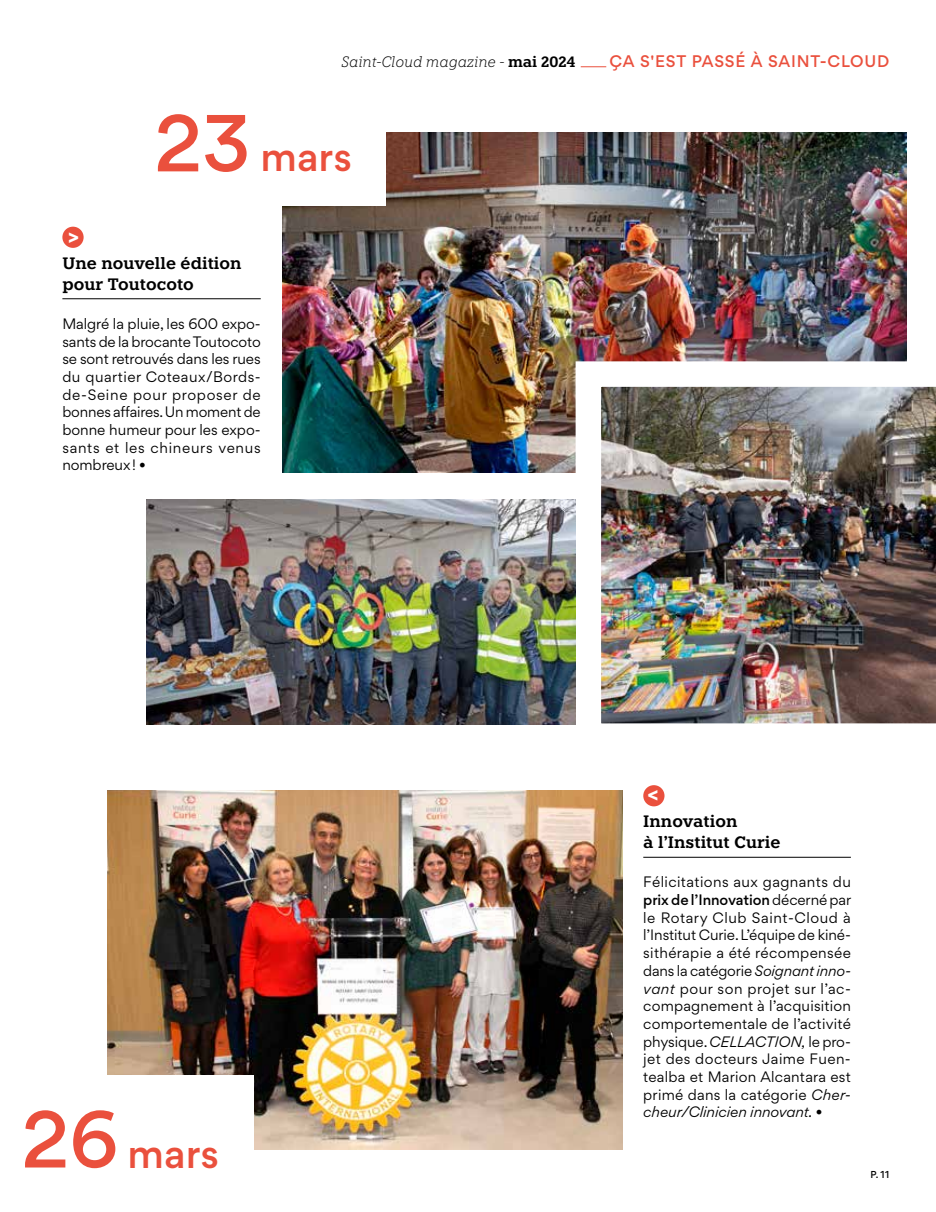
<style>
.page{position:relative;width:936px;height:1212px;background:#fff}
.page>*{position:absolute;margin:0;border:0;box-sizing:border-box;transform-origin:0 0}
.t1{font:500 37.5px "Gordita";color:#ea503d}
.t2{font:600 16.5px/21px "Knile";color:#000}
.t3{font:italic 300 15px "Knile";letter-spacing:-.01em;color:#000}
.t4{font:500 15px "Gordita";letter-spacing:.05em;color:#ea503d}
.t5{font:13.5px/17.7px "Gordita";letter-spacing:.02em;color:#000;text-align:justify}
.t6{font:500 9px "Gordita";color:#000}
.s1{font-weight:600;font-style:normal}
.s2{font-size:72px}
.s3{font-weight:500}
.s4{font-style:italic}
</style>
<div class="page">
<hr style="left:643px;top:857px;width:207px;height:1px;background:#000">
<div style="left:643px;top:785px;width:21px;height:21px;background:#ea503d;border-radius:50%"></div>
<img style="left:108px;top:790px;width:514px;height:359px">
<div style="left:0;top:1075px;width:253px;height:126px;background:#fff"></div>
<hr style="left:62px;top:298px;width:199px;height:1px;background:#000">
<div style="left:62px;top:227px;width:22px;height:21px;background:#ea503d;border-radius:50%"></div>
<img style="left:282px;top:133px;width:624px;height:339px">
<img style="left:563px;top:349px;width:372px;height:376px">
<div style="left:120px;top:79px;width:266px;height:126px;background:#fff"></div>
<img style="left:147px;top:499px;width:428px;height:225px">
<svg style="left:580px;top:66px;width:26px;height:1px"></svg>
<p class="t3" style="left:341px;top:53px;width:235px">Saint-Cloud magazine - <span class="s1">mai 2024</span></p>
<h1 class="t1" style="left:154px;top:129px;width:199px"><span class="s2">23</span> mars</h1>
<p class="t2" style="left:62px;top:253px;width:181px">Une nouvelle édition pour Toutocoto</p>
<p class="t5" style="left:62px;top:315px;width:200px">Malgré la pluie, les 600 expo&shy;sants de la brocante Toutocoto se sont retrouvés dans les rues du quartier Coteaux/Bords&shy;de-Seine pour proposer de bonnes affaires. Un moment de bonne humeur pour les expo&shy;sants et les chineurs venus nombreux! <span class="s3">•</span></p>
<p class="t4" style="left:609px;top:50px;width:281px">ÇA S'EST PASSÉ À SAINT-CLOUD</p>
<h1 class="t1" style="left:21px;top:1125px;width:199px"><span class="s2">26</span> mars</h1>
<p class="t2" style="left:643px;top:811px;width:139px">Innovation<br>à l’Institut Curie</p>
<p class="t5" style="left:643px;top:873px;width:209px">Félicitations aux gagnants du <span class="s3">prix de l’Innovation</span> décerné par le Rotary Club Saint-Cloud à l’Institut Curie. L’équipe de kiné&shy;sithérapie a été récompensée dans la catégorie <span class="s4">Soignant inno&shy;vant</span> pour son projet sur l’ac&shy;compagnement à l’acquisition comportementale de l’activité physique. <span class="s4">CELLACTION,</span> le pro&shy;jet des docteurs Jaime Fuen&shy;tealba et Marion Alcantara est primé dans la catégorie <span class="s4">Cher&shy;cheur/Clinicien innovant.</span> <span class="s3">•</span></p>
<p class="t6" style="left:870px;top:1168px;width:20px">P. 11</p>
</div>
